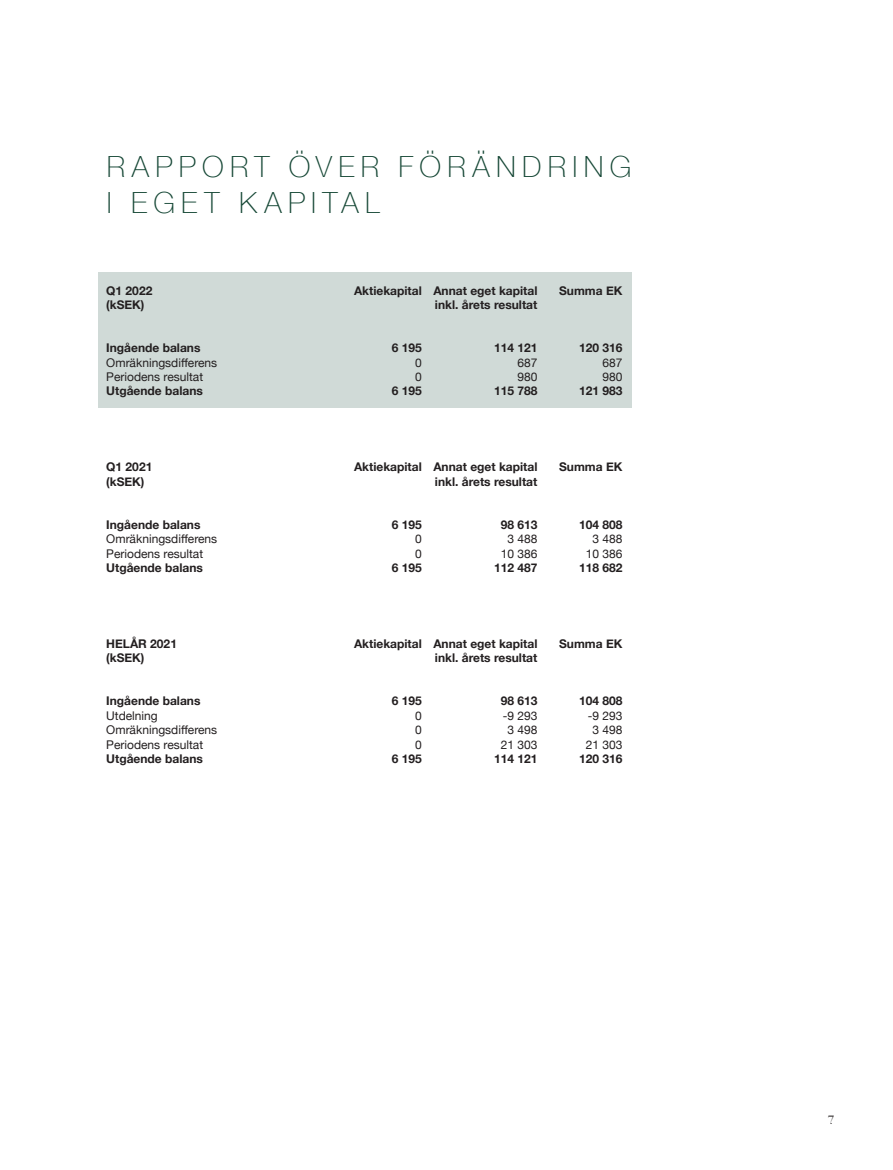
<style>
.page{position:relative;width:893px;height:1170px;background:#fff}
.page>*{position:absolute;margin:0;border:0;box-sizing:border-box;transform-origin:0 0}
.t1{font:100 29.1px/36px "Helvetica Neue";letter-spacing:.215em;color:#144634}
.t2{font:700 12px "Helvetica Neue";color:#231f20}
.t3{font:12px "Helvetica Neue";color:#231f20}
.t4{font:12px "Bauer Bodoni";color:#231f20}
</style>
<div class="page">
<div style="left:98px;top:272px;width:534px;height:136px;background:#d0dad7"></div>
<p class="t1" style="left:107px;top:147px;width:526px">RAPPORT ÖVER FÖRÄNDRING<br>I EGET KAPITAL</p>
<p class="t2" style="left:106px;top:281px;width:48px">Q1 2022</p>
<p class="t2" style="left:106px;top:295px;width:40px">(kSEK)</p>
<p class="t2" style="left:106px;top:338px;width:96px">Ingående balans</p>
<p class="t3" style="left:106px;top:354px;width:112px">Omräkningsdifferens</p>
<p class="t3" style="left:106px;top:368px;width:98px">Periodens resultat</p>
<p class="t2" style="left:106px;top:382px;width:98px">Utgående balans</p>
<p class="t2" style="left:106px;top:457px;width:48px">Q1 2021</p>
<p class="t2" style="left:106px;top:472px;width:40px">(kSEK)</p>
<p class="t2" style="left:106px;top:515px;width:96px">Ingående balans</p>
<p class="t3" style="left:106px;top:530px;width:112px">Omräkningsdifferens</p>
<p class="t3" style="left:106px;top:544px;width:98px">Periodens resultat</p>
<p class="t2" style="left:106px;top:558px;width:98px">Utgående balans</p>
<p class="t2" style="left:106px;top:634px;width:72px">HELÅR 2021</p>
<p class="t2" style="left:106px;top:648px;width:40px">(kSEK)</p>
<p class="t2" style="left:106px;top:691px;width:96px">Ingående balans</p>
<p class="t3" style="left:106px;top:706px;width:53px">Utdelning</p>
<p class="t3" style="left:106px;top:721px;width:112px">Omräkningsdifferens</p>
<p class="t3" style="left:106px;top:735px;width:98px">Periodens resultat</p>
<p class="t2" style="left:106px;top:749px;width:98px">Utgående balans</p>
<p class="t2" style="left:354px;top:281px;width:69px">Aktiekapital</p>
<p class="t2" style="left:392px;top:338px;width:32px">6 195</p>
<p class="t3" style="left:415px;top:354px;width:8px">0</p>
<p class="t3" style="left:415px;top:368px;width:8px">0</p>
<p class="t2" style="left:392px;top:382px;width:32px">6 195</p>
<p class="t2" style="left:433px;top:281px;width:105px">Annat eget kapital</p>
<p class="t2" style="left:435px;top:295px;width:104px">inkl. årets resultat</p>
<p class="t2" style="left:494px;top:338px;width:45px">114 121</p>
<p class="t3" style="left:517px;top:354px;width:22px">687</p>
<p class="t3" style="left:517px;top:368px;width:22px">980</p>
<p class="t2" style="left:494px;top:382px;width:45px">115 788</p>
<p class="t2" style="left:559px;top:281px;width:65px">Summa EK</p>
<p class="t2" style="left:579px;top:338px;width:45px">120 316</p>
<p class="t3" style="left:602px;top:354px;width:22px">687</p>
<p class="t3" style="left:602px;top:368px;width:22px">980</p>
<p class="t2" style="left:579px;top:382px;width:45px">121 983</p>
<p class="t2" style="left:354px;top:457px;width:69px">Aktiekapital</p>
<p class="t2" style="left:392px;top:515px;width:32px">6 195</p>
<p class="t3" style="left:415px;top:530px;width:8px">0</p>
<p class="t3" style="left:415px;top:544px;width:8px">0</p>
<p class="t2" style="left:392px;top:558px;width:32px">6 195</p>
<p class="t2" style="left:433px;top:457px;width:105px">Annat eget kapital</p>
<p class="t2" style="left:435px;top:472px;width:104px">inkl. årets resultat</p>
<p class="t2" style="left:501px;top:515px;width:38px">98 613</p>
<p class="t3" style="left:507px;top:530px;width:32px">3 488</p>
<p class="t3" style="left:501px;top:544px;width:38px">10 386</p>
<p class="t2" style="left:494px;top:558px;width:45px">112 487</p>
<p class="t2" style="left:559px;top:457px;width:65px">Summa EK</p>
<p class="t2" style="left:579px;top:515px;width:45px">104 808</p>
<p class="t3" style="left:592px;top:530px;width:32px">3 488</p>
<p class="t3" style="left:586px;top:544px;width:38px">10 386</p>
<p class="t2" style="left:579px;top:558px;width:45px">118 682</p>
<p class="t2" style="left:354px;top:634px;width:69px">Aktiekapital</p>
<p class="t2" style="left:392px;top:691px;width:32px">6 195</p>
<p class="t3" style="left:415px;top:706px;width:8px">0</p>
<p class="t3" style="left:415px;top:721px;width:8px">0</p>
<p class="t3" style="left:415px;top:735px;width:8px">0</p>
<p class="t2" style="left:392px;top:749px;width:32px">6 195</p>
<p class="t2" style="left:433px;top:634px;width:105px">Annat eget kapital</p>
<p class="t2" style="left:435px;top:648px;width:104px">inkl. årets resultat</p>
<p class="t2" style="left:501px;top:691px;width:38px">98 613</p>
<p class="t3" style="left:503px;top:706px;width:36px">-9 293</p>
<p class="t3" style="left:507px;top:721px;width:32px">3 498</p>
<p class="t3" style="left:501px;top:735px;width:38px">21 303</p>
<p class="t2" style="left:494px;top:749px;width:45px">114 121</p>
<p class="t2" style="left:559px;top:634px;width:65px">Summa EK</p>
<p class="t2" style="left:579px;top:691px;width:45px">104 808</p>
<p class="t3" style="left:588px;top:706px;width:36px">-9 293</p>
<p class="t3" style="left:592px;top:721px;width:32px">3 498</p>
<p class="t3" style="left:586px;top:735px;width:38px">21 303</p>
<p class="t2" style="left:579px;top:749px;width:45px">120 316</p>
<p class="t4" style="left:828px;top:1112px;width:8px">7</p>
</div>
